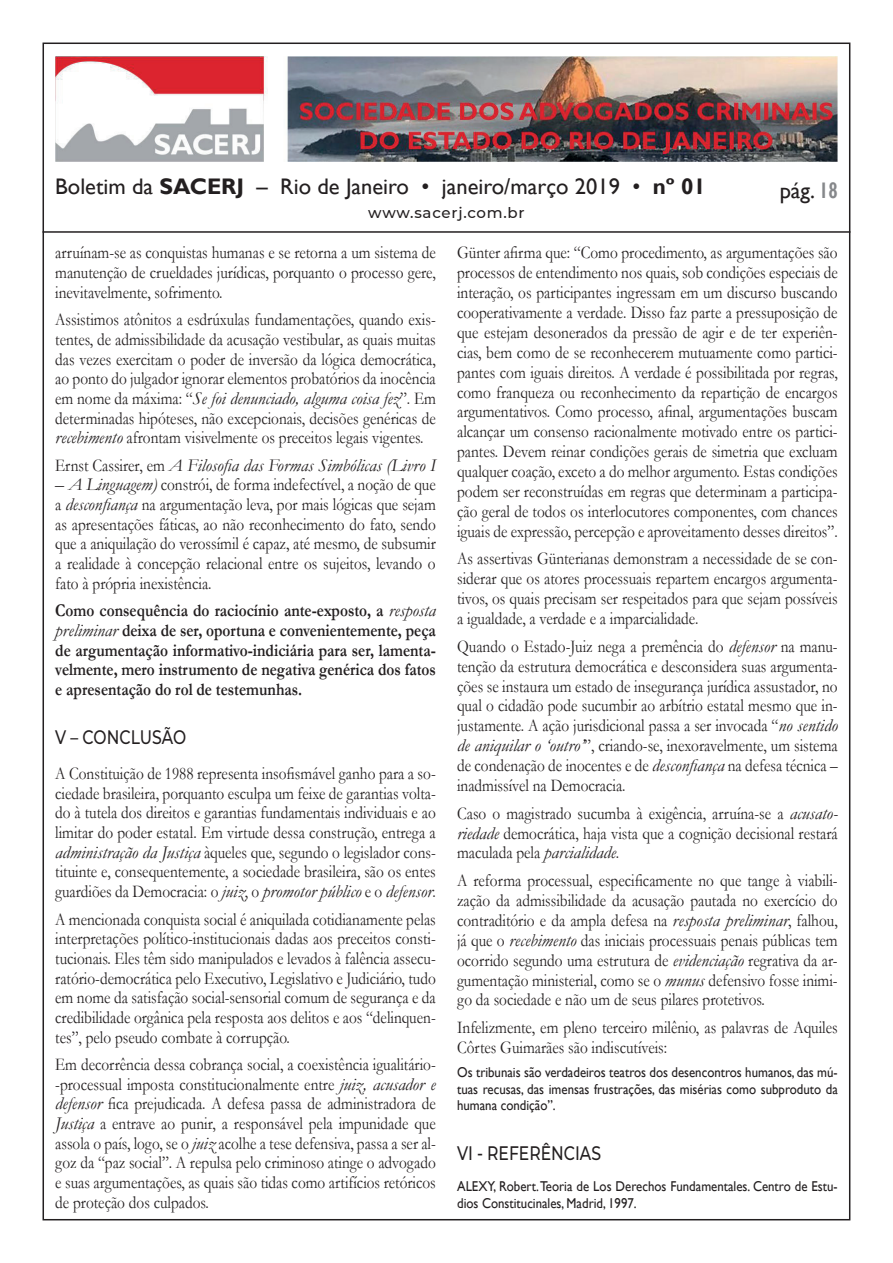
<style>
.page{position:relative;width:893px;height:1263px;background:#fff}
.page>*{position:absolute;margin:0;border:0;box-sizing:border-box;transform-origin:0 0}
.t1{font:22.5px "Gill Sans";color:#231f20}
.t2{font:500 19.5px "Montserrat";color:#231f20;scale:.8 1}
.t3{font:18px/19.6px "Garamond";color:#231f20;text-align:justify;scale:.85 1}
.t4{font:700 18px/19.6px "Garamond";color:#231f20;text-align:justify;scale:.85 1}
.t5{font:italic 18px "Garamond";color:#231f20}
.t6{font:500 15px "Montserrat";letter-spacing:.05em;color:#231f20}
.t7{font:14.25px/16.4px "Gill Sans";color:#231f20;text-align:justify;scale:.9 1}
.s1{font-weight:700}
.s2{font-weight:700;color:#86888b}
.s3{font-style:italic}
.s4{font-style:normal}
.s5{font-weight:400;font-style:italic}
</style>
<div class="page">
<img style="left:55px;top:56px;width:783px;height:106px">
<hr style="left:43px;top:231px;width:807px;height:2px;background:#231f20">
<p class="t1" style="left:55px;top:173px;width:652px">Boletim da <span class="s1">SACERJ</span> – Rio de Janeiro • janeiro/março 2019 • <span class="s1">nº 01</span></p>
<p class="t6" style="left:368px;top:203px;width:158px">www.sacerj.com.br</p>
<p class="t1" style="left:780px;top:178px;width:60px">pág. <span class="s2">18</span></p>
<p class="t3" style="left:55px;top:242px;width:449px">arruínam-se as conquistas humanas e se retorna a um sistema de manutenção de crueldades jurídicas, porquanto o processo gere, inevitavelmente, sofrimento.</p>
<p class="t3" style="left:55px;top:309px;width:449px">Assistimos atônitos a esdrúxulas fundamentações, quando exis&shy;tentes, de admissibilidade da acusação vestibular, as quais muitas das vezes exercitam o poder de inversão da lógica democrática, ao ponto do julgador ignorar elementos probatórios da inocência em nome da máxima: “<span class="s3">Se foi denunciado, alguma coisa fez</span>”. Em determinadas hipóteses, não excepcionais, decisões genéricas de <span class="s3">recebimento</span> afrontam visivelmente os preceitos legais vigentes.</p>
<p class="t5" style="left:55px;top:453px;width:382px"><span class="s4">Ernst Cassirer, em</span> A Filosofia das Formas Simbólicas (Livro I</p>
<p class="t3" style="left:55px;top:474px;width:449px"><span class="s3">– A Linguagem)</span> constrói, de forma indefectível, a noção de que a <span class="s3">desconfiança</span> na argumentação leva, por mais lógicas que sejam as apresentações fáticas, ao não reconhecimento do fato, sendo que a aniquilação do verossímil é capaz, até mesmo, de subsumir a realidade à concepção relacional entre os sujeitos, levando o fato à própria inexistência.</p>
<p class="t4" style="left:55px;top:601px;width:449px">Como consequência do raciocínio ante-exposto, a <span class="s5">resposta preliminar</span> deixa de ser, oportuna e convenientemente, peça de argumentação informativo-indiciária para ser, lamenta&shy;velmente, mero instrumento de negativa genérica dos fatos e apresentação do rol de testemunhas.</p>
<p class="t2" style="left:55px;top:724px;width:165px">V – CONCLUSÃO</p>
<p class="t3" style="left:55px;top:763px;width:449px">A Constituição de 1988 representa insofismável ganho para a so&shy;ciedade brasileira, porquanto esculpa um feixe de garantias volta&shy;do à tutela dos direitos e garantias fundamentais individuais e ao limitar do poder estatal. Em virtude dessa construção, entrega a <span class="s3">administração da Justiça</span> àqueles que, segundo o legislador cons&shy;tituinte e, consequentemente, a sociedade brasileira, são os entes guardiões da Democracia: o <span class="s3">juiz</span>, o <span class="s3">promotor público</span> e o <span class="s3">defensor</span>.</p>
<p class="t3" style="left:55px;top:909px;width:449px">A mencionada conquista social é aniquilada cotidianamente pelas interpretações político-institucionais dadas aos preceitos consti&shy;tucionais. Eles têm sido manipulados e levados à falência assecu&shy;ratório-democrática pelo Executivo, Legislativo e Judiciário, tudo em nome da satisfação social-sensorial comum de segurança e da credibilidade orgânica pela resposta aos delitos e aos “delinquen&shy;tes”, pelo pseudo combate à corrupção.</p>
<p class="t3" style="left:55px;top:1054px;width:449px">Em decorrência dessa cobrança social, a coexistência igualitário--processual imposta constitucionalmente entre <span class="s3">juiz, acusador e defensor</span> fica prejudicada. A defesa passa de administradora de <span class="s3">Justiça</span> a entrave ao punir, a responsável pela impunidade que assola o país, logo, se o <span class="s3">juiz</span> acolhe a tese defensiva, passa a ser al&shy;goz da “paz social”. A repulsa pelo criminoso atinge o advogado e suas argumentações, as quais são tidas como artifícios retóricos de proteção dos culpados.</p>
<p class="t3" style="left:457px;top:242px;width:449px">Günter afirma que: “Como procedimento, as argumentações são processos de entendimento nos quais, sob condições especiais de interação, os participantes ingressam em um discurso buscando cooperativamente a verdade. Disso faz parte a pressuposição de que estejam desonerados da pressão de agir e de ter experiên&shy;cias, bem como de se reconhecerem mutuamente como partici&shy;pantes com iguais direitos. A verdade é possibilitada por regras, como franqueza ou reconhecimento da repartição de encargos argumentativos. Como processo, afinal, argumentações buscam alcançar um consenso racionalmente motivado entre os partici&shy;pantes. Devem reinar condições gerais de simetria que excluam qualquer coação, exceto a do melhor argumento. Estas condições podem ser reconstruídas em regras que determinam a participa&shy;ção geral de todos os interlocutores componentes, com chances iguais de expressão, percepção e aproveitamento desses direitos”.</p>
<p class="t3" style="left:457px;top:548px;width:449px">As assertivas Günterianas demonstram a necessidade de se con&shy;siderar que os atores processuais repartem encargos argumenta&shy;tivos, os quais precisam ser respeitados para que sejam possíveis a igualdade, a verdade e a imparcialidade.</p>
<p class="t3" style="left:457px;top:636px;width:449px">Quando o Estado-Juiz nega a premência do <span class="s3">defensor</span> na manu&shy;tenção da estrutura democrática e desconsidera suas argumenta&shy;ções se instaura um estado de insegurança jurídica assustador, no qual o cidadão pode sucumbir ao arbítrio estatal mesmo que in&shy;justamente. A ação jurisdicional passa a ser invocada “<span class="s3">no sentido de aniquilar o ‘outro’</span>”, criando-se, inexoravelmente, um sistema de condenação de inocentes e de <span class="s3">desconfiança</span> na defesa técnica – inadmissível na Democracia.</p>
<p class="t3" style="left:457px;top:802px;width:449px">Caso o magistrado sucumba à exigência, arruína-se a <span class="s3">acusato&shy;riedade</span> democrática, haja vista que a cognição decisional restará maculada pela <span class="s3">parcialidade</span>.</p>
<p class="t3" style="left:457px;top:870px;width:449px">A reforma processual, especificamente no que tange à viabili&shy;zação da admissibilidade da acusação pautada no exercício do contraditório e da ampla defesa na <span class="s3">resposta preliminar</span>, falhou, já que o <span class="s3">recebimento</span> das iniciais processuais penais públicas tem ocorrido segundo uma estrutura de <span class="s3">evidenciação</span> regrativa da ar&shy;gumentação ministerial, como se o <span class="s3">munus</span> defensivo fosse inimi&shy;go da sociedade e não um de seus pilares protetivos.</p>
<p class="t3" style="left:457px;top:1017px;width:449px">Infelizmente, em pleno terceiro milênio, as palavras de Aquiles<br>Côrtes Guimarães são indiscutíveis:</p>
<p class="t7" style="left:457px;top:1064px;width:424px">Os tribunais são verdadeiros teatros dos desencontros humanos, das mú&shy;tuas recusas, das imensas frustrações, das misérias como subproduto da humana condição”.</p>
<p class="t2" style="left:457px;top:1139px;width:181px">VI - REFERÊNCIAS</p>
<p class="t7" style="left:457px;top:1178px;width:424px">ALEXY, Robert. Teoria de Los Derechos Fundamentales. Centro de Estu&shy;dios Constitucinales, Madrid, 1997.</p>
</div>
